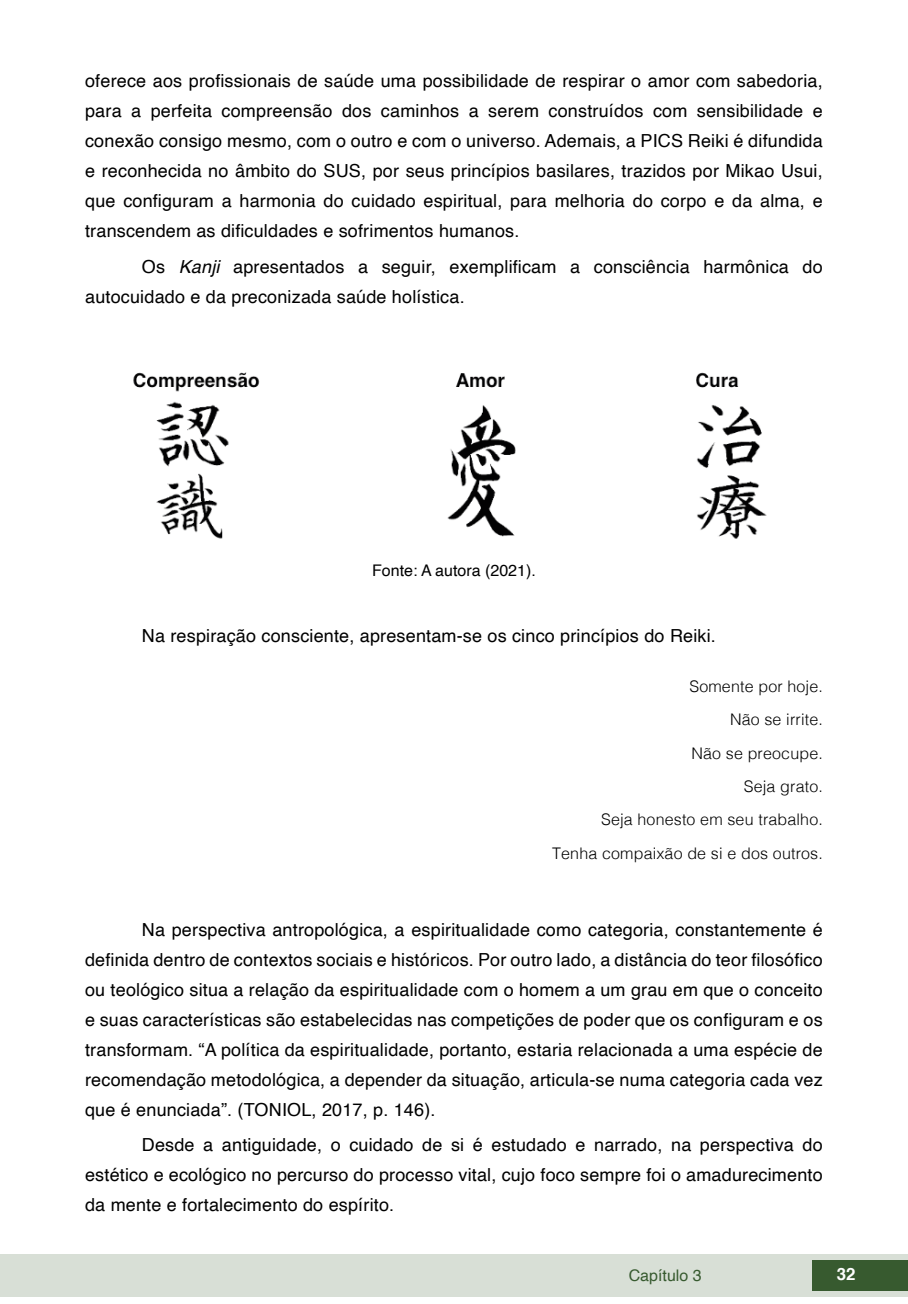
<style>
.page{position:relative;width:908px;height:1304px;background:#fff}
.page>*{position:absolute;margin:0;border:0;box-sizing:border-box;transform-origin:0 0}
.txt{font:18px/30px "Helvetica";letter-spacing:.01em;color:#000;text-align:justify}
.t1{font:700 16.8px "Helvetica";color:#fff}
.citacoes{font:300 16px "Helvetica";letter-spacing:.01em;color:#000}
.imagens_graf_tab{font:16px "Helvetica";color:#000}
.t2{font:16px "Helvetica";color:#375a2f}
.s1{font-style:italic}
</style>
<div class="page">
<div style="left:0;top:1254px;width:906px;height:43px;background:#d8dfd6"></div>
<div style="left:812px;top:1261px;width:95px;height:30px;background:#375a2f"></div>
<img style="left:133px;top:372px;width:634px;height:167px">
<p class="txt" style="left:85px;top:66px;width:739px">oferece aos profissionais de saúde uma possibilidade de respirar o amor com sabedoria, para a perfeita compreensão dos caminhos a serem construídos com sensibilidade e conexão consigo mesmo, com o outro e com o universo. Ademais, a PICS Reiki é difundida e reconhecida no âmbito do SUS, por seus princípios basilares, trazidos por Mikao Usui, que configuram a harmonia do cuidado espiritual, para melhoria do corpo e da alma, e transcendem as dificuldades e sofrimentos humanos.</p>
<p class="txt" style="left:85px;top:252px;width:738px;text-indent:57px">Os <span class="s1">Kanji</span> apresentados a seguir, exemplificam a consciência harmônica do autocuidado e da preconizada saúde holística.</p>
<p class="imagens_graf_tab" style="left:372px;top:558px;width:165px">Fonte: A autora (2021).</p>
<p class="txt" style="left:142px;top:621px;width:575px">Na respiração consciente, apresentam-se os cinco princípios do Reiki.</p>
<p class="citacoes" style="left:689px;top:673px;width:135px">Somente por hoje.</p>
<p class="citacoes" style="left:729px;top:706px;width:94px">Não se irrite.</p>
<p class="citacoes" style="left:691px;top:739px;width:133px">Não se preocupe.</p>
<p class="citacoes" style="left:743px;top:773px;width:80px">Seja grato.</p>
<p class="citacoes" style="left:601px;top:806px;width:223px">Seja honesto em seu trabalho.</p>
<p class="citacoes" style="left:552px;top:839px;width:272px">Tenha compaixão de si e dos outros.</p>
<p class="txt" style="left:85px;top:915px;width:739px;text-indent:57px">Na perspectiva antropológica, a espiritualidade como categoria, constantemente é definida dentro de contextos sociais e históricos. Por outro lado, a distância do teor filosófico ou teológico situa a relação da espiritualidade com o homem a um grau em que o conceito e suas características são estabelecidas nas competições de poder que os configuram e os transformam. “A política da espiritualidade, portanto, estaria relacionada a uma espécie de recomendação metodológica, a depender da situação, articula-se numa categoria cada vez que é enunciada”. (TONIOL, 2017, p. 146).</p>
<p class="txt" style="left:85px;top:1130px;width:738px;text-indent:57px">Desde a antiguidade, o cuidado de si é estudado e narrado, na perspectiva do estético e ecológico no percurso do processo vital, cujo foco sempre foi o amadurecimento da mente e fortalecimento do espírito.</p>
<p class="t2" style="left:628px;top:1263px;width:74px">Capítulo 3</p>
<p class="t1" style="left:836px;top:1261px;width:20px">32</p>
</div>
